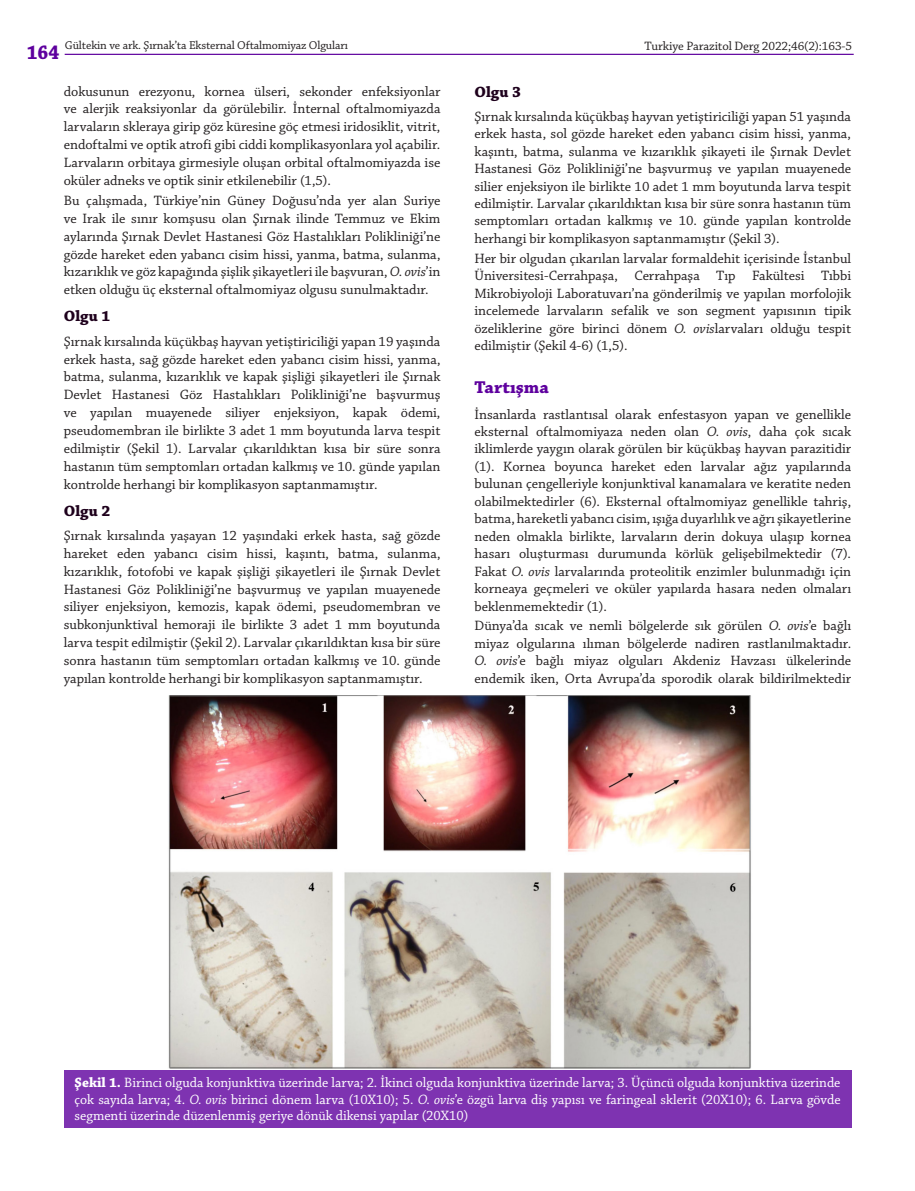
<style>
.page{position:relative;width:915px;height:1191px;background:#fff}
.page>*{position:absolute;margin:0;border:0;box-sizing:border-box;transform-origin:0 0}
.t1{font:700 21px "Chaparral Pro";color:#5e009e;scale:.92 1}
.ARA_BASLIK{font:700 18px "Chaparral Pro";color:#5e009e}
.BOLD{font:700 15.75px "Chaparral Pro";color:#1e001c}
.YAZI{font:14.25px/17.9px "Chaparral Pro";letter-spacing:-.005em;color:#231f20;text-align:justify}
.RESIM-ALTI{font:14.25px/16.5px "Chaparral Pro";color:#fff;text-align:justify}
.t2{font:12.75px "Chaparral Pro";letter-spacing:-.01em;color:#231f20}
.t3{font:12px "Chaparral Pro";letter-spacing:-.01em;color:#231f20}
.s1{font-style:italic}
.s2{font-weight:700}
</style>
<div class="page">
<hr style="left:65px;top:54px;width:788px;height:1px;background:#5e009e">
<div style="left:64px;top:1070px;width:786px;height:57px;background:#7e33b1"></div>
<img style="left:168px;top:696px;width:583px;height:372px">
<p class="t3" style="left:65px;top:39px;width:284px">Gültekin ve ark. Şırnak’ta Eksternal Oftalmomiyaz Olguları</p>
<p class="t2" style="left:644px;top:39px;width:209px">Turkiye Parazitol Derg 2022;46(2):163-5</p>
<h1 class="t1" style="left:27px;top:40px;width:37px">164</h1>
<p class="YAZI" style="left:64px;top:83px;width:378px">dokusunun erezyonu, kornea ülseri, sekonder enfeksiyonlar ve alerjik reaksiyonlar da görülebilir. İnternal oftalmomiyazda larvaların skleraya girip göz küresine göç etmesi iridosiklit, vitrit, endoftalmi ve optik atrofi gibi ciddi komplikasyonlara yol açabilir.<br>Larvaların orbitaya girmesiyle oluşan orbital oftalmomiyazda ise oküler adneks ve optik sinir etkilenebilir (1,5).</p>
<p class="YAZI" style="left:64px;top:192px;width:378px">Bu çalışmada, Türkiye’nin Güney Doğusu’nda yer alan Suriye ve Irak ile sınır komşusu olan Şırnak ilinde Temmuz ve Ekim aylarında Şırnak Devlet Hastanesi Göz Hastalıkları Polikliniği’ne gözde hareket eden yabancı cisim hissi, yanma, batma, sulanma, kızarıklık ve göz kapağında şişlik şikayetleri ile başvuran, <span class="s1">O. ovis</span>’in etken olduğu üç eksternal oftalmomiyaz olgusu sunulmaktadır.</p>
<p class="BOLD" style="left:64px;top:307px;width:48px">Olgu 1</p>
<p class="YAZI" style="left:64px;top:333px;width:378px">Şırnak kırsalında küçükbaş hayvan yetiştiriciliği yapan 19 yaşında erkek hasta, sağ gözde hareket eden yabancı cisim hissi, yanma, batma, sulanma, kızarıklık ve kapak şişliği şikayetleri ile Şırnak Devlet Hastanesi Göz Hastalıkları Polikliniği’ne başvurmuş ve yapılan muayenede siliyer enjeksiyon, kapak ödemi, pseudomembran ile birlikte 3 adet 1 mm boyutunda larva tespit edilmiştir (Şekil 1). Larvalar çıkarıldıktan kısa bir süre sonra hastanın tüm semptomları ortadan kalkmış ve 10. günde yapılan kontrolde herhangi bir komplikasyon saptanmamıştır.</p>
<p class="BOLD" style="left:64px;top:501px;width:48px">Olgu 2</p>
<p class="YAZI" style="left:64px;top:527px;width:378px">Şırnak kırsalında yaşayan 12 yaşındaki erkek hasta, sağ gözde hareket eden yabancı cisim hissi, kaşıntı, batma, sulanma, kızarıklık, fotofobi ve kapak şişliği şikayetleri ile Şırnak Devlet Hastanesi Göz Polikliniği’ne başvurmuş ve yapılan muayenede siliyer enjeksiyon, kemozis, kapak ödemi, pseudomembran ve subkonjunktival hemoraji ile birlikte 3 adet 1 mm boyutunda larva tespit edilmiştir (Şekil 2). Larvalar çıkarıldıktan kısa bir süre sonra hastanın tüm semptomları ortadan kalkmış ve 10. günde yapılan kontrolde herhangi bir komplikasyon saptanmamıştır.</p>
<p class="BOLD" style="left:474px;top:82px;width:48px">Olgu 3</p>
<p class="YAZI" style="left:474px;top:108px;width:378px">Şırnak kırsalında küçükbaş hayvan yetiştiriciliği yapan 51 yaşında erkek hasta, sol gözde hareket eden yabancı cisim hissi, yanma, kaşıntı, batma, sulanma ve kızarıklık şikayeti ile Şırnak Devlet Hastanesi Göz Polikliniği’ne başvurmuş ve yapılan muayenede silier enjeksiyon ile birlikte 10 adet 1 mm boyutunda larva tespit edilmiştir. Larvalar çıkarıldıktan kısa bir süre sonra hastanın tüm semptomları ortadan kalkmış ve 10. günde yapılan kontrolde herhangi bir komplikasyon saptanmamıştır (Şekil 3).</p>
<p class="YAZI" style="left:474px;top:250px;width:378px">Her bir olgudan çıkarılan larvalar formaldehit içerisinde İstanbul Üniversitesi-Cerrahpaşa, Cerrahpaşa Tıp Fakültesi Tıbbi Mikrobiyoloji Laboratuvarı’na gönderilmiş ve yapılan morfolojik incelemede larvaların sefalik ve son segment yapısının tipik özeliklerine göre birinci dönem <span class="s1">O. ovis</span>larvaları olduğu tespit edilmiştir (Şekil 4-6) (1,5).</p>
<p class="ARA_BASLIK" style="left:474px;top:376px;width:76px">Tartışma</p>
<p class="YAZI" style="left:474px;top:406px;width:378px">İnsanlarda rastlantısal olarak enfestasyon yapan ve genellikle eksternal oftalmomiyaza neden olan <span class="s1">O. ovis</span>, daha çok sıcak iklimlerde yaygın olarak görülen bir küçükbaş hayvan parazitidir (1). Kornea boyunca hareket eden larvalar ağız yapılarında bulunan çengelleriyle konjunktival kanamalara ve keratite neden olabilmektedirler (6). Eksternal oftalmomiyaz genellikle tahriş, batma, hareketli yabancı cisim, ışığa duyarlılık ve ağrı şikayetlerine neden olmakla birlikte, larvaların derin dokuya ulaşıp kornea hasarı oluşturması durumunda körlük gelişebilmektedir (7).<br>Fakat <span class="s1">O. ovis</span> larvalarında proteolitik enzimler bulunmadığı için korneaya geçmeleri ve oküler yapılarda hasara neden olmaları beklenmemektedir (1).</p>
<p class="YAZI" style="left:474px;top:617px;width:378px">Dünya’da sıcak ve nemli bölgelerde sık görülen <span class="s1">O. ovis</span>’e bağlı miyaz olgularına ılıman bölgelerde nadiren rastlanılmaktadır.<br><span class="s1">O. ovis</span>’e bağlı miyaz olguları Akdeniz Havzası ülkelerinde endemik iken, Orta Avrupa’da sporodik olarak bildirilmektedir</p>
<p class="RESIM-ALTI" style="left:75px;top:1075px;width:767px"><span class="s2">Şekil 1.</span> Birinci olguda konjunktiva üzerinde larva; 2. İkinci olguda konjunktiva üzerinde larva; 3. Üçüncü olguda konjunktiva üzerinde çok sayıda larva; 4. <span class="s1">O. ovis</span> birinci dönem larva (10X10); 5. <span class="s1">O. ovis</span>’e özgü larva diş yapısı ve faringeal sklerit (20X10); 6. Larva gövde segmenti üzerinde düzenlenmiş geriye dönük dikensi yapılar (20X10)</p>
</div>
